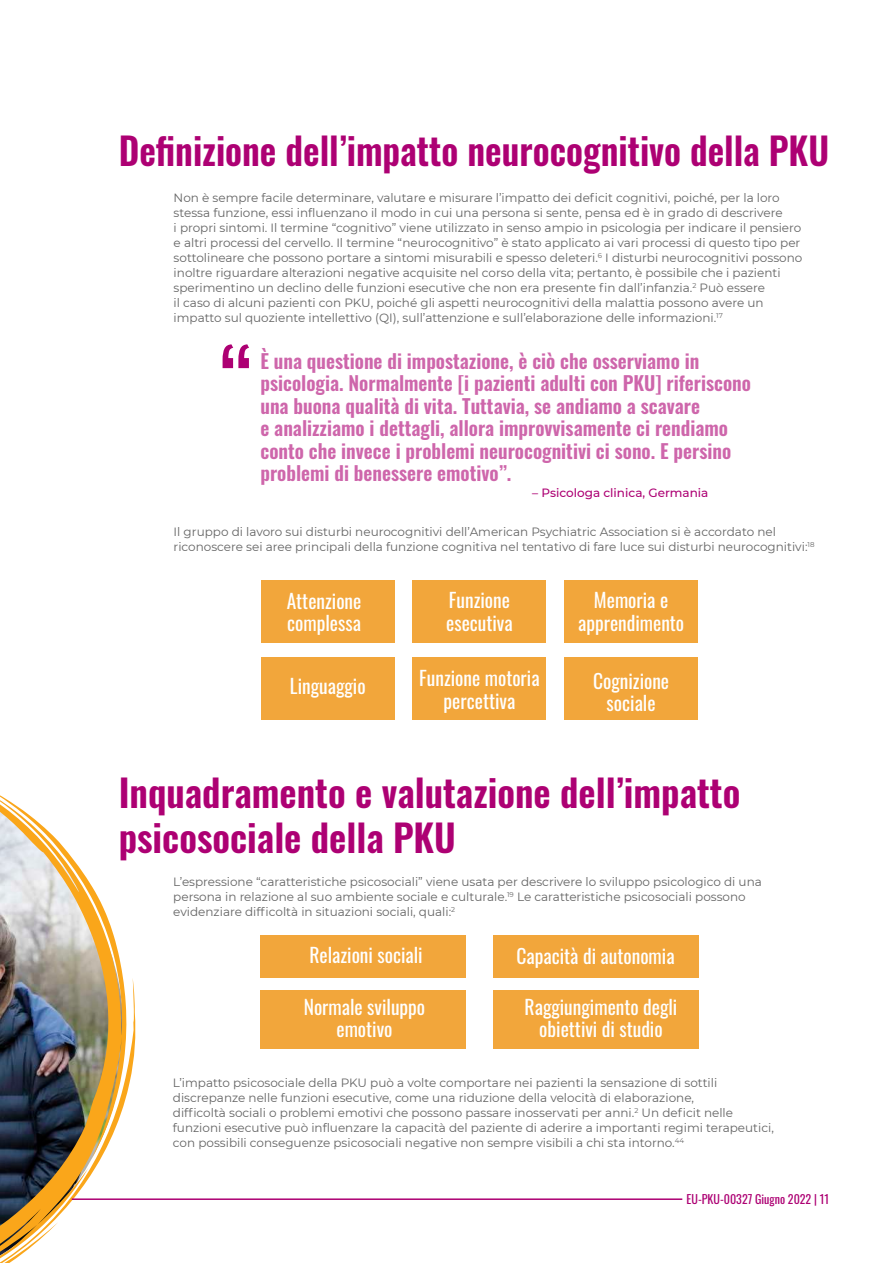
<style>
.page{position:relative;width:893px;height:1263px;background:#fff}
.page>*{position:absolute;margin:0;border:0;box-sizing:border-box;transform-origin:0 0}
.t1{font:90px "Oswald";color:#ad0073}
.t2{font:600 37.5px/45px "Oswald";color:#ad0073}
.t3{font:600 37.5px "Oswald";color:#ad0073;scale:.96 1}
.t4{font:600 19.5px/22.5px "Oswald";color:#ce66ab}
.t5{font:19.5px/22.5px "Oswald";color:#fff;text-align:center}
.t6{font:12px/15px "Montserrat";color:#646464}
.t7{font:500 12px "Montserrat";color:#ad0073}
.t8{font:12px "Oswald";color:#ad0073}
</style>
<div class="page">
<img style="left:0;top:795px;width:136px;height:427px">
<svg style="left:0;top:1222px;width:57px;height:41px"></svg>
<hr style="left:72px;top:1198px;width:610px;height:2px;background:#ad0073">
<div style="left:261px;top:580px;width:134px;height:63px;background:#f2a63b"></div>
<div style="left:261px;top:935px;width:205px;height:43px;background:#f2a63b"></div>
<div style="left:261px;top:657px;width:134px;height:63px;background:#f2a63b"></div>
<div style="left:261px;top:990px;width:205px;height:59px;background:#f2a63b"></div>
<div style="left:412px;top:580px;width:134px;height:63px;background:#f2a63b"></div>
<div style="left:493px;top:935px;width:205px;height:43px;background:#f2a63b"></div>
<div style="left:564px;top:580px;width:134px;height:63px;background:#f2a63b"></div>
<div style="left:412px;top:657px;width:134px;height:63px;background:#f2a63b"></div>
<div style="left:493px;top:990px;width:205px;height:59px;background:#f2a63b"></div>
<div style="left:564px;top:657px;width:134px;height:63px;background:#f2a63b"></div>
<h2 class="t3" style="left:119px;top:117px;width:742px">Definizione dell’impatto neurocognitivo della PKU</h2>
<p class="t6" style="left:174px;top:190px;width:630px">Non è sempre facile determinare, valutare e misurare l’impatto dei deficit cognitivi, poiché, per la loro stessa funzione, essi influenzano il modo in cui una persona si sente, pensa ed è in grado di descrivere<br>i propri sintomi. Il termine “cognitivo” viene utilizzato in senso ampio in psicologia per indicare il pensiero e altri processi del cervello. Il termine “neurocognitivo” è stato applicato ai vari processi di questo tipo per sottolineare che possono portare a sintomi misurabili e spesso deleteri.<sup>6</sup> I disturbi neurocognitivi possono inoltre riguardare alterazioni negative acquisite nel corso della vita; pertanto, è possibile che i pazienti sperimentino un declino delle funzioni esecutive che non era presente fin dall’infanzia.<sup>2</sup> Può essere<br>il caso di alcuni pazienti con PKU, poiché gli aspetti neurocognitivi della malattia possono avere un impatto sul quoziente intellettivo (QI), sull’attenzione e sull’elaborazione delle informazioni.<sup>17</sup></p>
<h1 class="t1" style="left:220px;top:303px;width:36px">“</h1>
<p class="t4" style="left:260px;top:347px;width:492px">È una questione di impostazione, è ciò che osserviamo in psicologia. Normalmente [i pazienti adulti con PKU] riferiscono una buona qualità di vita. Tuttavia, se andiamo a scavare<br>e analizziamo i dettagli, allora improvvisamente ci rendiamo conto che invece i problemi neurocognitivi ci sono. E persino problemi di benessere emotivo”.</p>
<p class="t7" style="left:532px;top:485px;width:178px">– Psicologa clinica, Germania</p>
<p class="t6" style="left:174px;top:524px;width:642px">Il gruppo di lavoro sui disturbi neurocognitivi dell’American Psychiatric Association si è accordato nel riconoscere sei aree principali della funzione cognitiva nel tentativo di fare luce sui disturbi neurocognitivi:<sup>18</sup></p>
<h3 class="t5" style="left:287px;top:587px;width:76px;text-align:left">Attenzione complessa</h3>
<h3 class="t5" style="left:290px;top:673px;width:77px">Linguaggio</h3>
<h3 class="t5" style="left:446px;top:587px;width:68px;text-align:left">Funzione esecutiva</h3>
<h3 class="t5" style="left:419px;top:665px;width:122px">Funzione motoria percettiva</h3>
<h3 class="t5" style="left:578px;top:587px;width:108px">Memoria e apprendimento</h3>
<h3 class="t5" style="left:593px;top:668px;width:78px">Cognizione sociale</h3>
<h2 class="t2" style="left:119px;top:767px;width:623px">Inquadramento e valutazione dell’impatto psicosociale della PKU</h2>
<p class="t6" style="left:173px;top:874px;width:590px">L’espressione “caratteristiche psicosociali” viene usata per descrivere lo sviluppo psicologico di una persona in relazione al suo ambiente sociale e culturale.<sup>19</sup> Le caratteristiche psicosociali possono evidenziare difficoltà in situazioni sociali, quali:<sup>2</sup></p>
<h3 class="t5" style="left:309px;top:942px;width:115px">Relazioni sociali</h3>
<h3 class="t5" style="left:304px;top:993px;width:123px">Normale sviluppo emotivo</h3>
<h3 class="t5" style="left:516px;top:943px;width:160px">Capacità di autonomia</h3>
<h3 class="t5" style="left:525px;top:993px;width:154px">Raggiungimento degli obiettivi di studio</h3>
<p class="t6" style="left:173px;top:1075px;width:602px">L’impatto psicosociale della PKU può a volte comportare nei pazienti la sensazione di sottili discrepanze nelle funzioni esecutive, come una riduzione della velocità di elaborazione,<br>difficoltà sociali o problemi emotivi che possono passare inosservati per anni.<sup>2</sup> Un deficit nelle funzioni esecutive può influenzare la capacità del paziente di aderire a importanti regimi terapeutici, con possibili conseguenze psicosociali negative non sempre visibili a chi sta intorno.<sup>44</sup></p>
<p class="t8" style="left:687px;top:1188px;width:144px">EU-PKU-00327 Giugno 2022 | 11</p>
</div>
